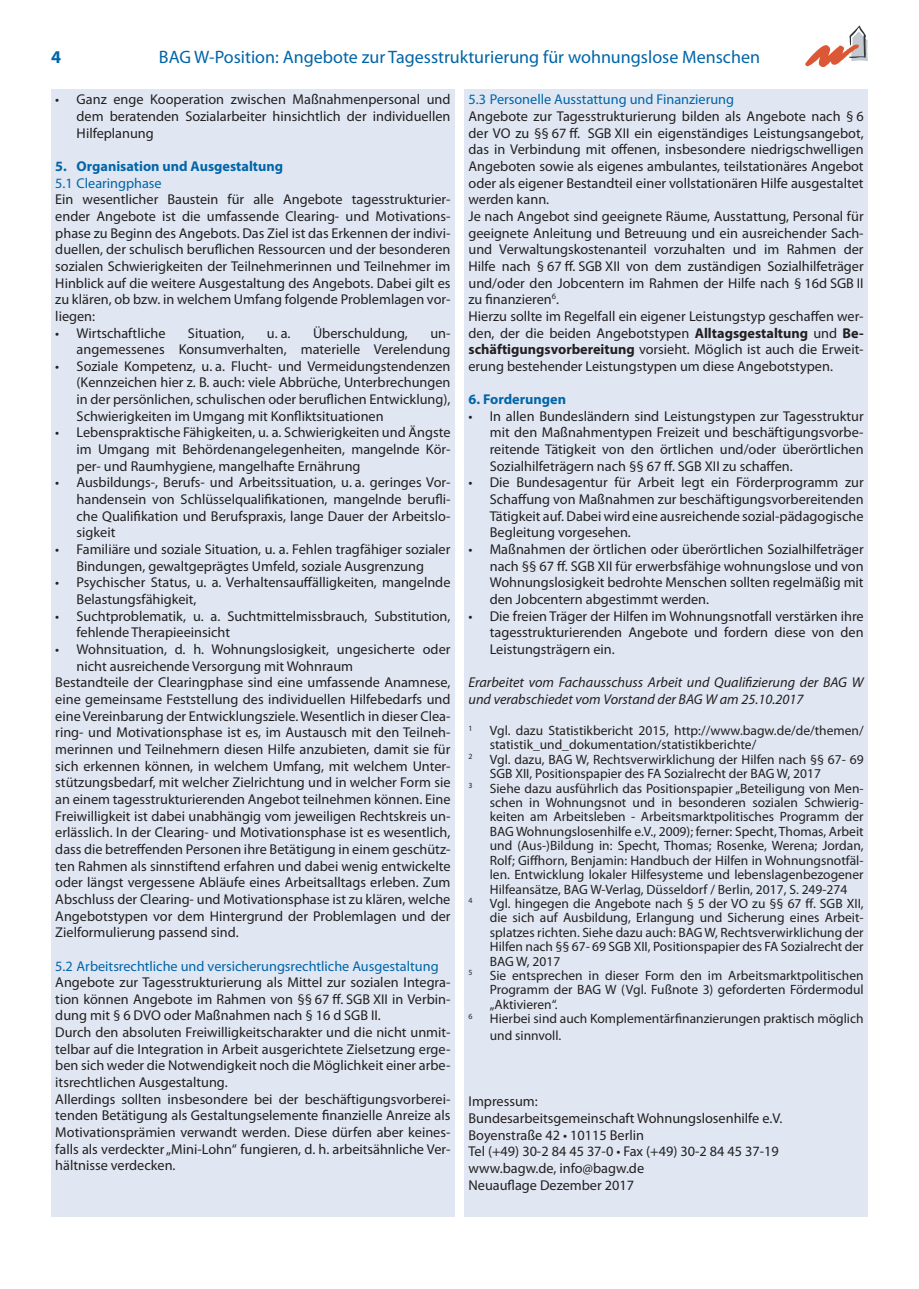
<style>
.page{position:relative;width:919px;height:1289px;background:#fff}
.page>*{position:absolute;margin:0;border:0;box-sizing:border-box;transform-origin:0 0}
.t1{font:18px "Myriad Pro";color:#0165a8}
.t2{font:700 18px "Myriad Pro";color:#0165a8}
.t3{font:14.25px/16.6px "Myriad Pro";color:#231f20;text-align:justify}
.t4{font:14.25px "Myriad Pro";color:#0165a8}
.t5{font:italic 14.25px/16.6px "Myriad Pro";color:#231f20}
.t6{font:700 14.25px "Myriad Pro";color:#0165a8}
.t7{font:13.5px/14.4px "Myriad Pro";color:#231f20}
.t8{font:7.8px "Myriad Pro";color:#231f20}
.s1{font-weight:700}
</style>
<div class="page">
<div style="left:51px;top:89px;width:403px;height:1127px;background:#e0e7f2"></div>
<div style="left:464px;top:89px;width:403px;height:1127px;background:#e0e7f2"></div>
<svg style="left:805px;top:26px;width:62px;height:41px"></svg>
<p class="t2" style="left:51px;top:47px;width:11px">4</p>
<p class="t1" style="left:159px;top:48px;width:602px">BAG W-Position: Angebote zur Tagesstrukturierung für wohnungslose Menschen</p>
<p class="t3" style="left:77px;top:91px;width:375px;text-indent:-21px">• Ganz enge Kooperation zwischen Maßnahmenpersonal und dem beratenden Sozialarbeiter hinsichtlich der individuellen Hilfeplanung</p>
<p class="t6" style="left:55px;top:158px;width:229px">5. Organisation und Ausgestaltung</p>
<p class="t4" style="left:55px;top:175px;width:108px">5.1 Clearingphase</p>
<p class="t3" style="left:55px;top:191px;width:396px">Ein wesentlicher Baustein für alle Angebote tagesstrukturier&shy;ender Angebote ist die umfassende Clearing- und Motivations&shy;phase zu Beginn des Angebots. Das Ziel ist das Erkennen der indivi&shy;duellen, der schulisch beruflichen Ressourcen und der besonderen sozialen Schwierigkeiten der Teilnehmerinnen und Teilnehmer im Hinblick auf die weitere Ausgestaltung des Angebots. Dabei gilt es zu klären, ob bzw. in welchem Umfang folgende Problemlagen vor&shy;liegen:</p>
<p class="t3" style="left:55px;top:325px;width:112px">• Wirtschaftliche</p>
<p class="t3" style="left:188px;top:325px;width:58px">Situation,</p>
<p class="t3" style="left:267px;top:325px;width:25px">u. a.</p>
<p class="t3" style="left:313px;top:325px;width:96px">Überschuldung,</p>
<p class="t4" style="left:468px;top:92px;width:267px">5.3 Personelle Ausstattung und Finanzierung</p>
<p class="t3" style="left:468px;top:108px;width:396px;text-align:left">Angebote zur Tagesstrukturierung bilden als Angebote nach § 6 der VO zu §§ 67 ff. SGB XII ein eigenständiges Leistungsangebot, das in Verbindung mit offenen, insbesondere niedrigschwelligen Angeboten sowie als eigenes ambulantes, teilstationäres Angebot oder als eigener Bestandteil einer vollstationären Hilfe ausgestaltet werden kann.<br>Je nach Angebot sind geeignete Räume, Ausstattung, Personal für geeignete Anleitung und Betreuung und ein ausreichender Sach&shy;und Verwaltungskostenanteil vorzuhalten und im Rahmen der Hilfe nach § 67 ff. SGB XII von dem zuständigen Sozialhilfeträger und/oder den Jobcentern im Rahmen der Hilfe nach § 16d SGB II zu finanzieren<sup>6</sup>.<br>Hierzu sollte im Regelfall ein eigener Leistungstyp geschaffen wer&shy;den, der die beiden Angebotstypen <span class="s1">Alltagsgestaltung</span> und <span class="s1">Be&shy;schäftigungsvorbereitung</span> vorsieht. Möglich ist auch die Erweit&shy;erung bestehender Leistungstypen um diese Angebotstypen.</p>
<p class="t6" style="left:468px;top:391px;width:99px">6. Forderungen</p>
<p class="t3" style="left:489px;top:408px;width:375px;text-indent:-21px">• In allen Bundesländern sind Leistungstypen zur Tagesstruktur mit den Maßnahmentypen Freizeit und beschäftigungsvorbe&shy;reitende Tätigkeit von den örtlichen und/oder überörtlichen Sozialhilfeträgern nach §§ 67 ff. SGB XII zu schaffen.</p>
<p class="t3" style="left:489px;top:474px;width:375px;text-indent:-21px">• Die Bundesagentur für Arbeit legt ein Förderprogramm zur Schaffung von Maßnahmen zur beschäftigungsvorbereitenden Tätigkeit auf. Dabei wird eine ausreichende sozial-pädagogische Begleitung vorgesehen.</p>
<p class="t3" style="left:489px;top:541px;width:375px;text-indent:-21px">• Maßnahmen der örtlichen oder überörtlichen Sozialhilfeträger nach §§ 67 ff. SGB XII für erwerbsfähige wohnungslose und von Wohnungslosigkeit bedrohte Menschen sollten regelmäßig mit den Jobcentern abgestimmt werden.</p>
<p class="t3" style="left:489px;top:608px;width:375px;text-indent:-21px">• Die freien Träger der Hilfen im Wohnungsnotfall verstärken ihre tagesstrukturierenden Angebote und fordern diese von den Leistungsträgern ein.</p>
<p class="t5" style="left:468px;top:674px;width:396px">Erarbeitet vom Fachausschuss Arbeit und Qualifizierung der BAG W und verabschiedet vom Vorstand der BAG W am 25.10.2017</p>
<p class="t8" style="left:468px;top:723px;width:6px">1</p>
<p class="t7" style="left:489px;top:723px;width:375px">Vgl. dazu Statistikbericht 2015, http://www.bagw.de/de/themen/ statistik_und_dokumentation/statistikberichte/</p>
<p class="t8" style="left:468px;top:752px;width:6px">2</p>
<p class="t7" style="left:489px;top:752px;width:375px">Vgl. dazu, BAG W, Rechtsverwirklichung der Hilfen nach §§ 67- 69<br>SGB XII, Positionspapier des FA Sozialrecht der BAG W, 2017</p>
<p class="t8" style="left:468px;top:781px;width:6px">3</p>
<p class="t7" style="left:489px;top:781px;width:375px;text-align:justify">Siehe dazu ausführlich das Positionspapier „Beteiligung von Men&shy;schen in Wohnungsnot und in besonderen sozialen Schwierig&shy;keiten am Arbeitsleben - Arbeitsmarktpolitisches Programm der BAG Wohnungslosenhilfe e.V., 2009); ferner: Specht, Thomas, Arbeit und (Aus-)Bildung in: Specht, Thomas; Rosenke, Werena; Jordan, Rolf; Giffhorn, Benjamin: Handbuch der Hilfen in Wohnungsnotfäl&shy;len. Entwicklung lokaler Hilfesysteme und lebenslagenbezogener Hilfeansätze, BAG W-Verlag, Düsseldorf / Berlin, 2017, S. 249-274</p>
<p class="t8" style="left:468px;top:896px;width:6px">4</p>
<p class="t7" style="left:489px;top:896px;width:375px;text-align:justify">Vgl. hingegen die Angebote nach § 5 der VO zu §§ 67 ff. SGB XII, die sich auf Ausbildung, Erlangung und Sicherung eines Arbeit&shy;splatzes richten. Siehe dazu auch: BAG W, Rechtsverwirklichung der Hilfen nach §§ 67- 69 SGB XII, Positionspapier des FA Sozialrecht der BAG W, 2017</p>
<p class="t8" style="left:468px;top:968px;width:6px">5</p>
<p class="t7" style="left:489px;top:968px;width:375px;text-align:justify">Sie entsprechen in dieser Form den im Arbeitsmarktpolitischen Programm der BAG W (Vgl. Fußnote 3) geforderten Fördermodul „Aktivieren“.</p>
<p class="t8" style="left:468px;top:1011px;width:6px">6</p>
<p class="t7" style="left:489px;top:1010px;width:375px;line-height:16.6px">Hierbei sind auch Komplementärfinanzierungen praktisch möglich und sinnvoll.</p>
<p class="t3" style="left:77px;top:325px;width:375px;text-align:right">un-<br>angemessenes Konsumverhalten, materielle Verelendung</p>
<p class="t3" style="left:77px;top:358px;width:375px;text-indent:-21px">• Soziale Kompetenz, u. a. Flucht- und Vermeidungstendenzen (Kennzeichen hier z. B. auch: viele Abbrüche, Unterbrechungen in der persönlichen, schulischen oder beruflichen Entwicklung), Schwierigkeiten im Umgang mit Konfliktsituationen</p>
<p class="t3" style="left:77px;top:424px;width:375px;text-indent:-21px">• Lebenspraktische Fähigkeiten, u. a. Schwierigkeiten und Ängste im Umgang mit Behördenangelegenheiten, mangelnde Kör&shy;per- und Raumhygiene, mangelhafte Ernährung</p>
<p class="t3" style="left:77px;top:474px;width:375px;text-indent:-21px">• Ausbildungs-, Berufs- und Arbeitssituation, u. a. geringes Vor&shy;handensein von Schlüsselqualifikationen, mangelnde berufli&shy;che Qualifikation und Berufspraxis, lange Dauer der Arbeitslo&shy;sigkeit</p>
<p class="t3" style="left:55px;top:541px;width:396px;text-align:center">• Familiäre und soziale Situation, u. a. Fehlen tragfähiger sozialer<br>Bindungen, gewaltgeprägtes Umfeld, soziale Ausgrenzung</p>
<p class="t3" style="left:77px;top:574px;width:375px;text-indent:-21px">• Psychischer Status, u. a. Verhaltensauffälligkeiten, mangelnde<br>Belastungsfähigkeit,</p>
<p class="t3" style="left:77px;top:608px;width:375px;text-indent:-21px">• Suchtproblematik, u. a. Suchtmittelmissbrauch, Substitution, fehlende Therapieeinsicht</p>
<p class="t3" style="left:55px;top:641px;width:396px">• Wohnsituation, d. h. Wohnungslosigkeit, ungesicherte oder</p>
<p class="t3" style="left:77px;top:658px;width:278px">nicht ausreichende Versorgung mit Wohnraum</p>
<p class="t3" style="left:55px;top:674px;width:396px">Bestandteile der Clearingphase sind eine umfassende Anamnese,</p>
<p class="t3" style="left:55px;top:691px;width:396px">eine gemeinsame Feststellung des individuellen Hilfebedarfs und</p>
<p class="t3" style="left:55px;top:707px;width:396px">eine Vereinbarung der Entwicklungsziele. Wesentlich in dieser Clea-</p>
<p class="t3" style="left:55px;top:724px;width:396px">ring- und Motivationsphase ist es, im Austausch mit den Teilneh-</p>
<p class="t3" style="left:55px;top:741px;width:396px">merinnen und Teilnehmern diesen Hilfe anzubieten, damit sie für</p>
<p class="t3" style="left:55px;top:757px;width:396px">sich erkennen können, in welchem Umfang, mit welchem Unter-</p>
<p class="t3" style="left:55px;top:774px;width:396px">stützungsbedarf, mit welcher Zielrichtung und in welcher Form sie</p>
<p class="t3" style="left:55px;top:791px;width:396px">an einem tagesstrukturierenden Angebot teilnehmen können. Eine</p>
<p class="t3" style="left:55px;top:807px;width:396px">Freiwilligkeit ist dabei unabhängig vom jeweiligen Rechtskreis un-</p>
<p class="t3" style="left:55px;top:824px;width:396px">erlässlich. In der Clearing- und Motivationsphase ist es wesentlich,</p>
<p class="t3" style="left:55px;top:841px;width:396px">dass die betreffenden Personen ihre Betätigung in einem geschütz-</p>
<p class="t3" style="left:55px;top:857px;width:396px">ten Rahmen als sinnstiftend erfahren und dabei wenig entwickelte</p>
<p class="t3" style="left:55px;top:874px;width:396px">oder längst vergessene Abläufe eines Arbeitsalltags erleben. Zum</p>
<p class="t3" style="left:55px;top:891px;width:396px">Abschluss der Clearing- und Motivationsphase ist zu klären, welche</p>
<p class="t3" style="left:55px;top:907px;width:396px">Angebotstypen vor dem Hintergrund der Problemlagen und der</p>
<p class="t3" style="left:55px;top:924px;width:185px">Zielformulierung passend sind.</p>
<p class="t4" style="left:55px;top:957px;width:385px">5.2 Arbeitsrechtliche und versicherungsrechtliche Ausgestaltung</p>
<p class="t3" style="left:55px;top:974px;width:396px;text-align:left">Angebote zur Tagesstrukturierung als Mittel zur sozialen Integra&shy;tion können Angebote im Rahmen von §§ 67 ff. SGB XII in Verbin&shy;dung mit § 6 DVO oder Maßnahmen nach § 16 d SGB II.<br>Durch den absoluten Freiwilligkeitscharakter und die nicht unmit&shy;telbar auf die Integration in Arbeit ausgerichtete Zielsetzung erge&shy;ben sich weder die Notwendigkeit noch die Möglichkeit einer arbe&shy;itsrechtlichen Ausgestaltung.<br>Allerdings sollten insbesondere bei der beschäftigungsvorberei&shy;tenden Betätigung als Gestaltungselemente finanzielle Anreize als Motivationsprämien verwandt werden. Diese dürfen aber keines&shy;falls als verdeckter „Mini-Lohn“ fungieren, d. h. arbeitsähnliche Ver&shy;hältnisse verdecken.</p>
<p class="t3" style="left:468px;top:1093px;width:315px;text-align:left">Impressum:<br>Bundesarbeitsgemeinschaft Wohnungslosenhilfe e.V.<br>Boyenstraße 42 • 10115 Berlin<br>Tel (+49) 30-2 84 45 37-0 • Fax (+49) 30-2 84 45 37-19 www.bagw.de, info@bagw.de<br>Neuauflage Dezember 2017</p>
</div>
